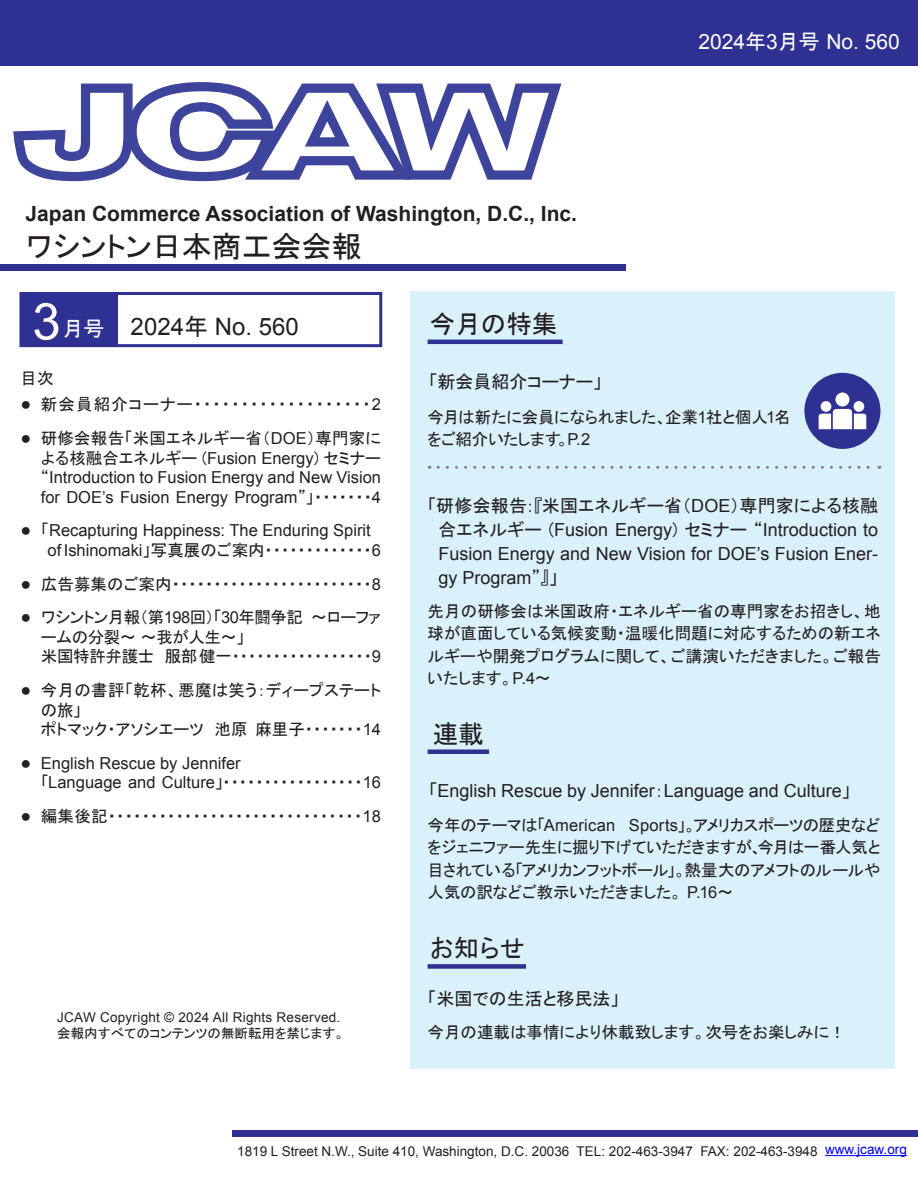
<style>
.page{position:relative;width:918px;height:1188px;background:#fff}
.page>*{position:absolute;margin:0;border:0;box-sizing:border-box;transform-origin:0 0}
.t1{font:51px "Arial";color:#fff}
.t2{font:30px "MS P Gothic";color:#231f20}
.t3{font:25.5px "MS P Gothic";color:#231f20}
.t4{font:24px "Arial";color:#231f20}
.t5{font:700 21px "Arial";color:#231f20}
.t6{font:21px "Arial";color:#fff}
.t7{font:21px "MS P Gothic";color:#fff}
.t8{font:18px/24px "Arial";color:#231f20;text-align:justify}
.t9{font:18px "MS P Gothic";letter-spacing:.005em;color:#231f20}
.t10{font:16.5px/22.5px "MS P Gothic";color:#231f20;text-align:justify}
.t11{font:16.5px/19.8px "Arial";color:#231f20}
.t12{font:16.5px/19.8px "MS P Gothic";letter-spacing:-.03em;color:#231f20}
.t13{font:16.5px/19.8px "MS P Gothic";letter-spacing:.02em;color:#231f20}
.t14{font:16.5px "MS P Gothic";letter-spacing:.07em;color:#231f20}
.t15{font:13.5px "Arial";color:#231f20}
.t16{font:13.5px "Arial";letter-spacing:.02em;color:#231f20}
.t17{font:13.5px "MS P Gothic";color:#231f20}
.s1{font-family:"MS P Gothic"}
.s2{font-family:"Arial";font-size:18px}
.s3{font-family:"Arial"}
.s4{font-size:18px}
.s5{color:#00f}
</style>
<div class="page">
<div style="left:21px;top:292px;width:96px;height:54px;background:#2e3092"></div>
<div style="left:19px;top:292px;width:363px;height:55px;border:3px solid #2e3092"></div>
<div style="left:410px;top:292px;width:485px;height:777px;background:#d9f1fb"></div>
<div style="left:0;top:0;width:918px;height:66px;background:#2e3092"></div>
<div style="left:0;top:264px;width:626px;height:6px;background:#2e3092"></div>
<svg style="left:13px;top:82px;width:549px;height:100px"></svg>
<hr style="left:428px;top:340px;width:135px;height:4px;background:#2e3092">
<hr style="left:825px;top:1155px;width:82px;height:1px;background:#00f">
<div style="left:804px;top:373px;width:76px;height:76px;background:#2e3092;border-radius:50%"></div>
<div style="left:854px;top:401px;width:10px;height:11px;background:#fff;border-radius:50%"></div>
<div style="left:821px;top:401px;width:10px;height:11px;background:#fff;border-radius:50%"></div>
<div style="left:835px;top:393px;width:14px;height:14px;background:#fff;border-radius:50%"></div>
<svg style="left:819px;top:409px;width:47px;height:20px"></svg>
<div style="left:232px;top:1130px;width:686px;height:7px;background:#2e3092"></div>
<svg style="left:438px;top:466px;width:442px;height:3px"></svg>
<div style="left:428px;top:749px;width:61px;height:5px;background:#2e3092"></div>
<div style="left:428px;top:964px;width:98px;height:5px;background:#2e3092"></div>
<p class="t5" style="left:26px;top:200px;width:553px">Japan Commerce Association of Washington, D.C., Inc.</p>
<h2 class="t2" style="left:26px;top:232px;width:338px">ワシントン日本商工会会報</h2>
<h1 class="t1" style="left:32px;top:288px;width:30px">3</h1>
<p class="t7" style="left:63px;top:318px;width:44px">月号</p>
<h3 class="t4" style="left:131px;top:311px;width:170px">2024<span class="s1">年</span> No. 560</h3>
<h3 class="t3" style="left:430px;top:311px;width:129px">今月の特集</h3>
<p class="t6" style="left:699px;top:28px;width:203px">2024<span class="s1">年</span>3<span class="s1">月号</span> No. 560</p>
<p class="t10" style="left:21px;top:367px;width:34px">目次</p>
<p class="t14" style="left:21px;top:396px;width:362px"><span class="s2">●</span> 新会員紹介コーナー・・・・・・・・・・・・・・・・・・・<span class="s3">2</span></p>
<p class="t10" style="left:21px;top:428px;width:362px;line-height:19.8px;text-align:right"><span class="s2">●</span> 研修会報告「米国エネルギー省（<span class="s3">DOE</span>）専門家による核融合エネルギー (<span class="s3">Fusion Energy</span>) セミナー</p>
<p class="t11" style="left:41px;top:468px;width:342px"><span class="s1">“</span>Introduction to Fusion Energy and New Vision for DOE’s Fusion Energy Program<span class="s1">”」・・・・・・・</span>4</p>
<p class="t11" style="left:21px;top:521px;width:352px"><span class="s4">●</span> <span class="s1">「</span>Recapturing Happiness: The Enduring Spirit</p>
<p class="t10" style="left:48px;top:539px;width:335px"><span class="s3">of Ishinomaki</span>」写真展のご案内・・・・・・・・・・・・・<span class="s3">6</span></p>
<p class="t10" style="left:21px;top:572px;width:362px"><span class="s2">●</span> 広告募集のご案内・・・・・・・・・・・・・・・・・・・・・・・・<span class="s3">8</span></p>
<p class="t12" style="left:41px;top:607px;width:342px;text-indent:-20px"><span class="s2">●</span> ワシントン月報（第<span class="s3">198</span>回）「<span class="s3">30</span>年闘争記 〜ローファームの分裂〜 〜我が人生〜」<br>米国特許弁護士　服部 健一・・・・・・・・・・・・・・・・・<span class="s3">9</span></p>
<p class="t13" style="left:41px;top:680px;width:342px;text-indent:-20px"><span class="s2">●</span> 今月の書評「乾杯、悪魔は笑う：ディープステートの旅」<br>ポトマック・アソシエーツ　池原 麻里子・・・・・・・<span class="s3">14</span></p>
<p class="t11" style="left:41px;top:753px;width:342px;text-indent:-20px"><span class="s4">●</span> English Rescue by Jennifer<br><span class="s1">「</span>Language and Culture<span class="s1">」・・・・・・・・・・・・・・・・・</span>16</p>
<p class="t10" style="left:21px;top:805px;width:362px"><span class="s2">●</span> 編集後記・・・・・・・・・・・・・・・・・・・・・・・・・・・・・・<span class="s3">18</span></p>
<p class="t16" style="left:57px;top:1008px;width:285px">JCAW Copyright © 2024 All Rights Reserved.</p>
<p class="t17" style="left:57px;top:1026px;width:289px">会報内すべてのコンテンツの無断転用を禁じます。</p>
<p class="t9" style="left:429px;top:373px;width:175px">「新会員紹介コーナー」</p>
<p class="t10" style="left:428px;top:406px;width:365px">今月は新たに会員になられました、企業<span class="s3">1</span>社と個人<span class="s3">1</span>名をご紹介いたします。<span class="s3">P.2</span></p>
<p class="t9" style="left:428px;top:496px;width:452px">「研修会報告：『米国エネルギー省（<span class="s3">DOE</span>）専門家による核融</p>
<p class="t8" style="left:438px;top:518px;width:441px"><span class="s1">合エネルギー (</span>Fusion Energy<span class="s1">) セミナー “</span>Introduction to Fusion Energy and New Vision for DOE’s Fusion Ener&shy;gy Program<span class="s1">”』」</span></p>
<p class="t10" style="left:428px;top:599px;width:455px">先月の研修会は米国政府・エネルギー省の専門家をお招きし、地球が直面している気候変動・温暖化問題に対応するための新エネルギーや開発プログラムに関して、ご講演いただきました。ご報告いたします。<span class="s3">P.4</span>〜</p>
<h3 class="t3" style="left:433px;top:721px;width:52px">連載</h3>
<p class="t8" style="left:429px;top:779px;width:424px"><span class="s1">「</span>English Rescue by Jennifer<span class="s1">：</span>Language and Culture<span class="s1">」</span></p>
<p class="t10" style="left:428px;top:814px;width:454px">今年のテーマは「<span class="s3">American Sports</span>」。アメリカスポーツの歴史などをジェニファー先生に掘り下げていただきますが、今月は一番人気と目されている「アメリカンフットボール」。熱量大のアメフトのルールや人気の訳などご教示いただきました。 <span class="s3">P.16</span>〜</p>
<h3 class="t3" style="left:430px;top:936px;width:97px">お知らせ</h3>
<p class="t9" style="left:428px;top:990px;width:194px">「米国での生活と移民法」</p>
<p class="t10" style="left:428px;top:1021px;width:420px">今月の連載は事情により休載致します。次号をお楽しみに！</p>
<p class="t15" style="left:237px;top:1142px;width:671px">1819 L Street N.W., Suite 410, Washington, D.C. 20036 TEL: 202-463-3947 FAX: 202-463-3948 <span class="s5">www.jcaw.org</span></p>
</div>
